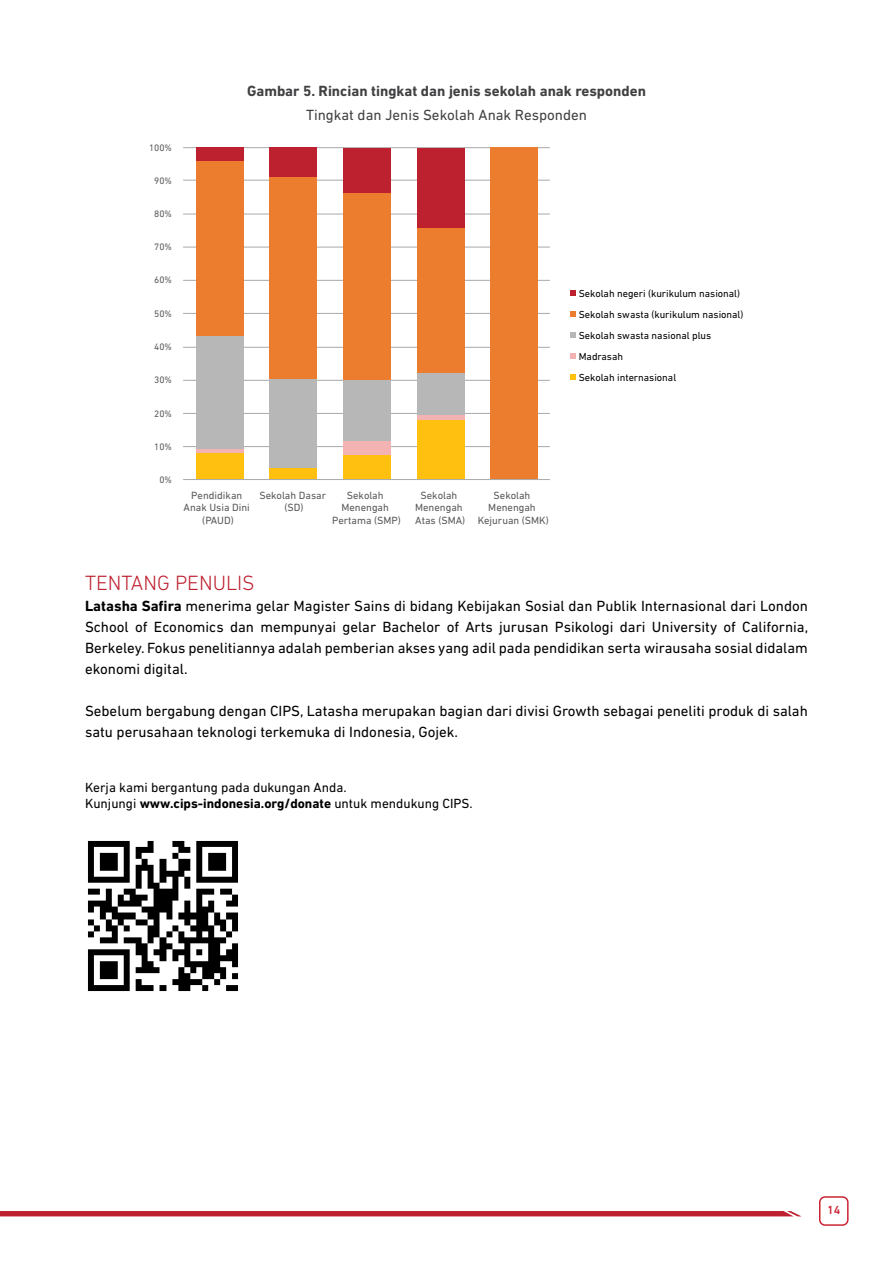
<style>
.page{position:relative;width:893px;height:1263px;background:#fff}
.page>*{position:absolute;margin:0;border:0;box-sizing:border-box;transform-origin:0 0}
.t1{font:300 21px "DIN Next LT Pro";color:#bd202e}
.t2{font:15px/21px "DIN Next LT Pro";color:#000;text-align:justify}
.t3{font:700 15px "DIN Next LT Pro";color:#414042}
.t4{font:15px "DIN Next LT Pro";color:#414042}
.t5{font:13.5px/16.2px "DIN Next LT Pro";color:#000}
.t6{font:500 12px "DIN Next LT Pro";color:#ca2433}
.t7{font:10.65px/12.8px "DIN Next LT Pro";color:#58595b;text-align:center}
.t8{font:10.35px/21.1px "DIN Next LT Pro";color:#000}
.t9{font:9.6px "DIN Next LT Pro";color:#58595b}
.s1{font-weight:700}
</style>
<div class="page">
<div style="left:819px;top:1196px;width:30px;height:30px;border:2px solid #ca2433;border-radius:5px"></div>
<div style="left:0;top:1211px;width:801px;height:5px;background:#bd202e"></div>
<img style="left:88px;top:841px;width:150px;height:151px">
<hr style="left:183px;top:479px;width:367px;height:1px;background:#a7a9ac">
<hr style="left:183px;top:446px;width:367px;height:1px;background:#a7a9ac">
<hr style="left:183px;top:413px;width:367px;height:1px;background:#a7a9ac">
<hr style="left:183px;top:380px;width:367px;height:1px;background:#a7a9ac">
<hr style="left:183px;top:347px;width:367px;height:1px;background:#a7a9ac">
<hr style="left:183px;top:313px;width:367px;height:1px;background:#a7a9ac">
<hr style="left:183px;top:280px;width:367px;height:1px;background:#a7a9ac">
<hr style="left:183px;top:247px;width:367px;height:1px;background:#a7a9ac">
<hr style="left:183px;top:214px;width:367px;height:1px;background:#a7a9ac">
<hr style="left:183px;top:180px;width:367px;height:1px;background:#a7a9ac">
<hr style="left:183px;top:147px;width:367px;height:1px;background:#a7a9ac">
<svg style="left:570px;top:290px;width:6px;height:6px"></svg>
<svg style="left:570px;top:311px;width:6px;height:6px"></svg>
<svg style="left:570px;top:332px;width:6px;height:6px"></svg>
<svg style="left:570px;top:353px;width:6px;height:6px"></svg>
<svg style="left:570px;top:374px;width:6px;height:6px"></svg>
<div style="left:196px;top:452px;width:47px;height:27px;background:#ffc00f"></div>
<div style="left:269px;top:467px;width:48px;height:12px;background:#ffc00f"></div>
<div style="left:343px;top:455px;width:47px;height:24px;background:#ffc00f"></div>
<div style="left:417px;top:419px;width:48px;height:60px;background:#ffc00f"></div>
<div style="left:490px;top:148px;width:48px;height:331px;background:#ed7d2e"></div>
<hr style="left:417px;top:415px;width:48px;height:4px;background:#f2b3b2">
<div style="left:417px;top:373px;width:48px;height:42px;background:#b7b7b8"></div>
<div style="left:417px;top:227px;width:48px;height:146px;background:#ed7d2e"></div>
<div style="left:417px;top:148px;width:48px;height:79px;background:#bd202e"></div>
<div style="left:343px;top:441px;width:47px;height:14px;background:#f2b3b2"></div>
<div style="left:343px;top:380px;width:47px;height:61px;background:#b7b7b8"></div>
<div style="left:343px;top:192px;width:47px;height:188px;background:#ed7d2e"></div>
<div style="left:343px;top:148px;width:47px;height:44px;background:#bd202e"></div>
<div style="left:269px;top:378px;width:48px;height:89px;background:#b7b7b8"></div>
<div style="left:269px;top:177px;width:48px;height:201px;background:#ed7d2e"></div>
<div style="left:269px;top:148px;width:48px;height:29px;background:#bd202e"></div>
<hr style="left:196px;top:449px;width:47px;height:3px;background:#f2b3b2">
<div style="left:196px;top:336px;width:47px;height:113px;background:#b7b7b8"></div>
<div style="left:196px;top:161px;width:47px;height:175px;background:#ed7d2e"></div>
<div style="left:196px;top:148px;width:47px;height:13px;background:#bd202e"></div>
<p class="t9" style="left:149px;top:144px;width:24px">100%</p>
<p class="t9" style="left:154px;top:177px;width:19px">90%</p>
<p class="t9" style="left:154px;top:210px;width:19px">80%</p>
<p class="t9" style="left:154px;top:243px;width:19px">70%</p>
<p class="t9" style="left:154px;top:276px;width:19px">60%</p>
<p class="t9" style="left:154px;top:310px;width:19px">50%</p>
<p class="t9" style="left:154px;top:343px;width:19px">40%</p>
<p class="t9" style="left:154px;top:376px;width:19px">30%</p>
<p class="t9" style="left:154px;top:410px;width:19px">20%</p>
<p class="t9" style="left:154px;top:443px;width:19px">10%</p>
<p class="t9" style="left:159px;top:476px;width:14px">0%</p>
<p class="t3" style="left:247px;top:85px;width:400px">Gambar 5. Rincian tingkat dan jenis sekolah anak responden</p>
<p class="t4" style="left:306px;top:109px;width:282px">Tingkat dan Jenis Sekolah Anak Responden</p>
<p class="t8" style="left:579px;top:283px;width:166px">Sekolah negeri (kurikulum nasional)<br>Sekolah swasta (kurikulum nasional)<br>Sekolah swasta nasional plus<br>Madrasah<br>Sekolah internasional</p>
<p class="t7" style="left:184px;top:489px;width:68px">Pendidikan<br>Anak Usia Dini (PAUD)</p>
<p class="t7" style="left:259px;top:489px;width:68px">Sekolah Dasar (SD)</p>
<p class="t7" style="left:332px;top:489px;width:70px">Sekolah<br>Menengah<br>Pertama (SMP)</p>
<p class="t7" style="left:415px;top:489px;width:52px">Sekolah<br>Menengah<br>Atas (SMA)</p>
<p class="t7" style="left:478px;top:489px;width:73px">Sekolah<br>Menengah<br>Kejuruan (SMK)</p>
<h1 class="t1" style="left:85px;top:574px;width:171px">TENTANG PENULIS</h1>
<p class="t2" style="left:85px;top:596px;width:725px"><span class="s1">Latasha Safira</span> menerima gelar Magister Sains di bidang Kebijakan Sosial dan Publik Internasional dari London School of Economics dan mempunyai gelar Bachelor of Arts jurusan Psikologi dari University of California, Berkeley. Fokus penelitiannya adalah pemberian akses yang adil pada pendidikan serta wirausaha sosial didalam ekonomi digital.</p>
<p class="t2" style="left:85px;top:701px;width:724px">Sebelum bergabung dengan CIPS, Latasha merupakan bagian dari divisi Growth sebagai peneliti produk di salah satu perusahaan teknologi terkemuka di Indonesia, Gojek.</p>
<p class="t5" style="left:85px;top:780px;width:389px">Kerja kami bergantung pada dukungan Anda.<br>Kunjungi <span class="s1">www.cips-indonesia.org/donate</span> untuk mendukung CIPS.</p>
<p class="t6" style="left:827px;top:1205px;width:15px">14</p>
</div>
